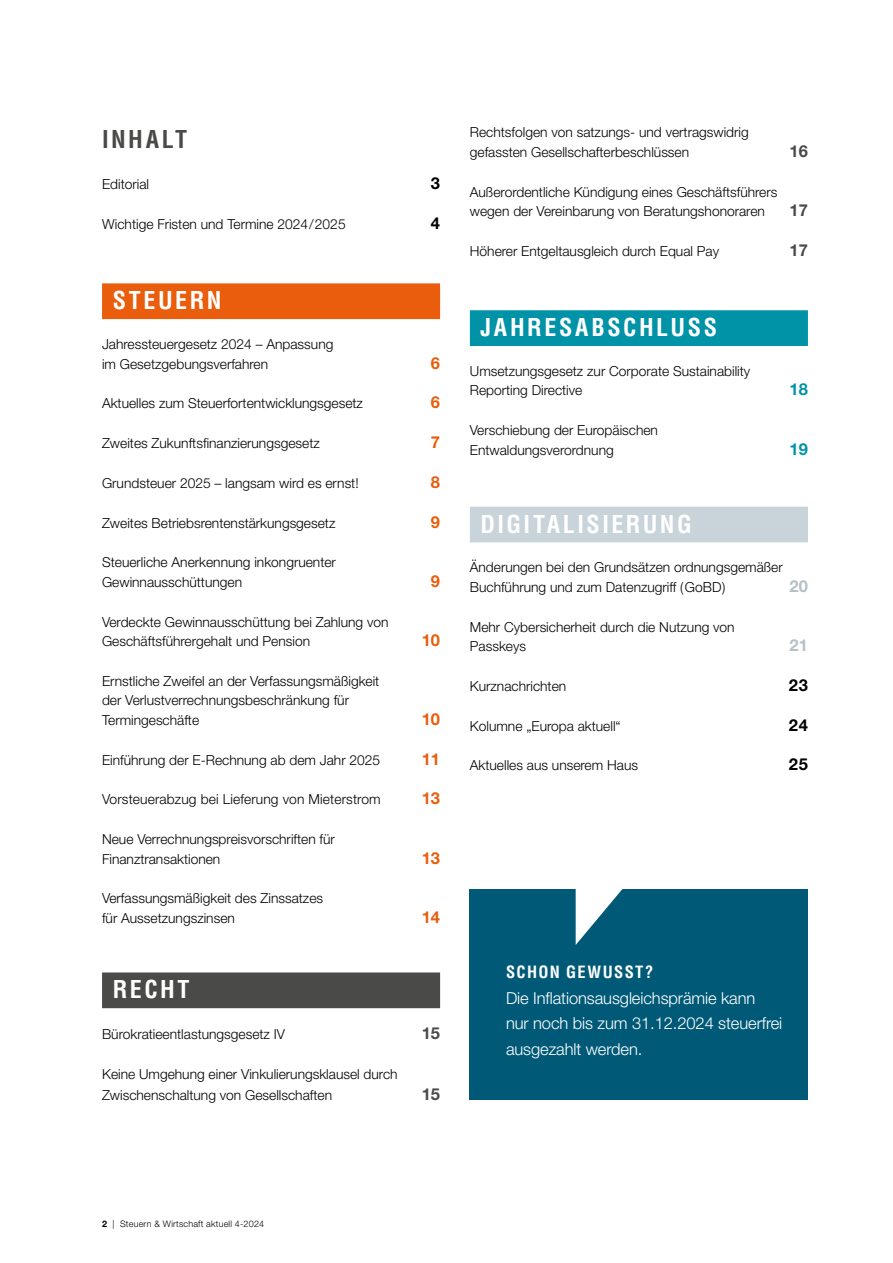
<style>
.page{position:relative;width:893px;height:1263px;background:#fff}
.page>*{position:absolute;margin:0;border:0;box-sizing:border-box;transform-origin:0 0}
.t1{font:700 condensed 24px "Helvetica LT Std";letter-spacing:.105em;color:#fff}
.t2{font:700 condensed 24px "Helvetica LT Std";letter-spacing:.1em;color:#4a4a49}
.t3{font:300 16.5px/25.5px "Helvetica Neue LT Pro";letter-spacing:-.005em;color:#fff}
.t4{font:700 16.5px "Helvetica Neue LT Pro";color:#e95d0c}
.t5{font:700 condensed 16.5px "Helvetica LT Std";letter-spacing:.08em;color:#fff}
.t6{font:700 16.5px "Helvetica Neue LT Pro";color:#4a4a49}
.t7{font:700 16.5px "Helvetica Neue LT Pro";color:#000}
.t8{font:700 16.5px "Helvetica Neue LT Pro";color:#0093a7}
.t9{font:700 16.5px "Helvetica Neue LT Pro";color:#b6c0c6}
.t10{font:300 13.8px/19.5px "Helvetica Neue LT Pro";color:#000}
.t11{font:300 9px "Helvetica Neue LT Pro";letter-spacing:.02em;color:#000}
.s1{font-weight:700}
</style>
<div class="page">
<div style="left:470px;top:310px;width:338px;height:36px;background:#0093a7"></div>
<div style="left:470px;top:507px;width:338px;height:35px;background:#c8d3da"></div>
<div style="left:102px;top:283px;width:338px;height:36px;background:#e95d0c"></div>
<div style="left:102px;top:972px;width:338px;height:36px;background:#4a4a49"></div>
<div style="left:470px;top:889px;width:338px;height:211px;background:#005a77"></div>
<svg style="left:576px;top:889px;width:47px;height:56px"></svg>
<h1 class="t2" style="left:102px;top:124px;width:87px">INHALT</h1>
<p class="t10" style="left:102px;top:174px;width:49px">Editorial</p>
<p class="t7" style="left:431px;top:173px;width:11px">3</p>
<p class="t10" style="left:102px;top:214px;width:245px">Wichtige Fristen und Termine 2024/2025</p>
<p class="t7" style="left:431px;top:213px;width:11px">4</p>
<h1 class="t1" style="left:113px;top:286px;width:110px">STEUERN</h1>
<p class="t10" style="left:102px;top:334px;width:233px">Jahressteuergesetz 2024 – Anpassung im Gesetzgebungsverfahren</p>
<p class="t4" style="left:431px;top:352px;width:11px">6</p>
<p class="t10" style="left:102px;top:393px;width:262px">Aktuelles zum Steuerfortentwicklungsgesetz</p>
<p class="t4" style="left:431px;top:392px;width:11px">6</p>
<p class="t10" style="left:102px;top:433px;width:219px">Zweites Zukunftsfinanzierungsgesetz</p>
<p class="t4" style="left:431px;top:432px;width:11px">7</p>
<p class="t10" style="left:102px;top:473px;width:258px">Grundsteuer 2025 – langsam wird es ernst!</p>
<p class="t4" style="left:431px;top:472px;width:11px">8</p>
<p class="t10" style="left:102px;top:513px;width:235px">Zweites Betriebsrentenstärkungsgesetz</p>
<p class="t4" style="left:431px;top:511px;width:11px">9</p>
<p class="t10" style="left:102px;top:552px;width:235px">Steuerliche Anerkennung inkongruenter<br>Gewinnausschüttungen</p>
<p class="t4" style="left:431px;top:571px;width:11px">9</p>
<p class="t10" style="left:102px;top:612px;width:288px">Verdeckte Gewinnausschüttung bei Zahlung von<br>Geschäftsführergehalt und Pension</p>
<p class="t10" style="left:102px;top:671px;width:279px">Ernstliche Zweifel an der Verfassungsmäßigkeit der Verlustverrechnungsbeschränkung für<br>Termingeschäfte</p>
<p class="t4" style="left:422px;top:630px;width:20px">10</p>
<p class="t4" style="left:422px;top:709px;width:20px">10</p>
<p class="t10" style="left:102px;top:750px;width:280px">Einführung der E-Rechnung ab dem Jahr 2025</p>
<p class="t4" style="left:422px;top:748px;width:20px">11</p>
<p class="t10" style="left:102px;top:789px;width:280px">Vorsteuerabzug bei Lieferung von Mieterstrom</p>
<p class="t4" style="left:422px;top:788px;width:20px">13</p>
<p class="t10" style="left:102px;top:829px;width:234px">Neue Verrechnungspreisvorschriften für<br>Finanztransaktionen</p>
<p class="t4" style="left:422px;top:847px;width:20px">13</p>
<p class="t10" style="left:102px;top:888px;width:223px">Verfassungsmäßigkeit des Zinssatzes für Aussetzungszinsen</p>
<p class="t4" style="left:422px;top:907px;width:20px">14</p>
<h1 class="t1" style="left:113px;top:975px;width:78px">RECHT</h1>
<p class="t10" style="left:102px;top:1024px;width:185px">Bürokratieentlastungsgesetz IV</p>
<p class="t6" style="left:422px;top:1023px;width:20px">15</p>
<p class="t10" style="left:102px;top:1064px;width:297px;line-height:20.2px">Keine Umgehung einer Vinkulierungsklausel durch<br>Zwischenschaltung von Gesellschaften</p>
<p class="t6" style="left:422px;top:1083px;width:20px">15</p>
<p class="t10" style="left:470px;top:122px;width:280px">Rechtsfolgen von satzungs- und vertragswidrig gefassten Gesellschafterbeschlüssen</p>
<p class="t10" style="left:470px;top:182px;width:309px">Außerordentliche Kündigung eines Geschäftsführers wegen der Vereinbarung von Beratungshonoraren</p>
<p class="t6" style="left:790px;top:141px;width:20px">16</p>
<p class="t6" style="left:790px;top:200px;width:20px">17</p>
<p class="t10" style="left:470px;top:241px;width:251px">Höherer Entgeltausgleich durch Equal Pay</p>
<p class="t6" style="left:790px;top:240px;width:20px">17</p>
<h1 class="t1" style="left:480px;top:312px;width:238px">JAHRESABSCHLUSS</h1>
<p class="t10" style="left:470px;top:361px;width:282px">Umsetzungsgesetz zur Corporate Sustainability<br>Reporting Directive</p>
<p class="t10" style="left:470px;top:420px;width:190px">Verschiebung der Europäischen<br>Entwaldungsverordnung</p>
<p class="t8" style="left:790px;top:379px;width:20px">18</p>
<p class="t8" style="left:790px;top:439px;width:20px">19</p>
<h1 class="t1" style="left:480px;top:509px;width:213px">DIGITALISIERUNG</h1>
<p class="t10" style="left:470px;top:557px;width:314px">Änderungen bei den Grundsätzen ordnungsgemäßer<br>Buchführung und zum Datenzugriff (GoBD)</p>
<p class="t9" style="left:790px;top:576px;width:20px">20</p>
<p class="t10" style="left:470px;top:617px;width:266px">Mehr Cybersicherheit durch die Nutzung von<br>Passkeys</p>
<p class="t9" style="left:790px;top:635px;width:20px">21</p>
<p class="t10" style="left:470px;top:676px;width:98px">Kurznachrichten</p>
<p class="t7" style="left:789px;top:675px;width:21px">23</p>
<p class="t10" style="left:470px;top:716px;width:152px">Kolumne „Europa aktuell“</p>
<p class="t7" style="left:789px;top:714px;width:21px">24</p>
<p class="t10" style="left:470px;top:755px;width:170px">Aktuelles aus unserem Haus</p>
<p class="t7" style="left:789px;top:754px;width:21px">25</p>
<p class="t5" style="left:506px;top:962px;width:149px">SCHON GEWUSST?</p>
<p class="t3" style="left:506px;top:985px;width:278px">Die Inflationsausgleichsprämie kann<br>nur noch bis zum 31.12.2024 steuerfrei ausgezahlt werden.</p>
<p class="t11" style="left:102px;top:1218px;width:164px"><span class="s1">2</span> | Steuern &amp; Wirtschaft aktuell 4-2024</p>
</div>
